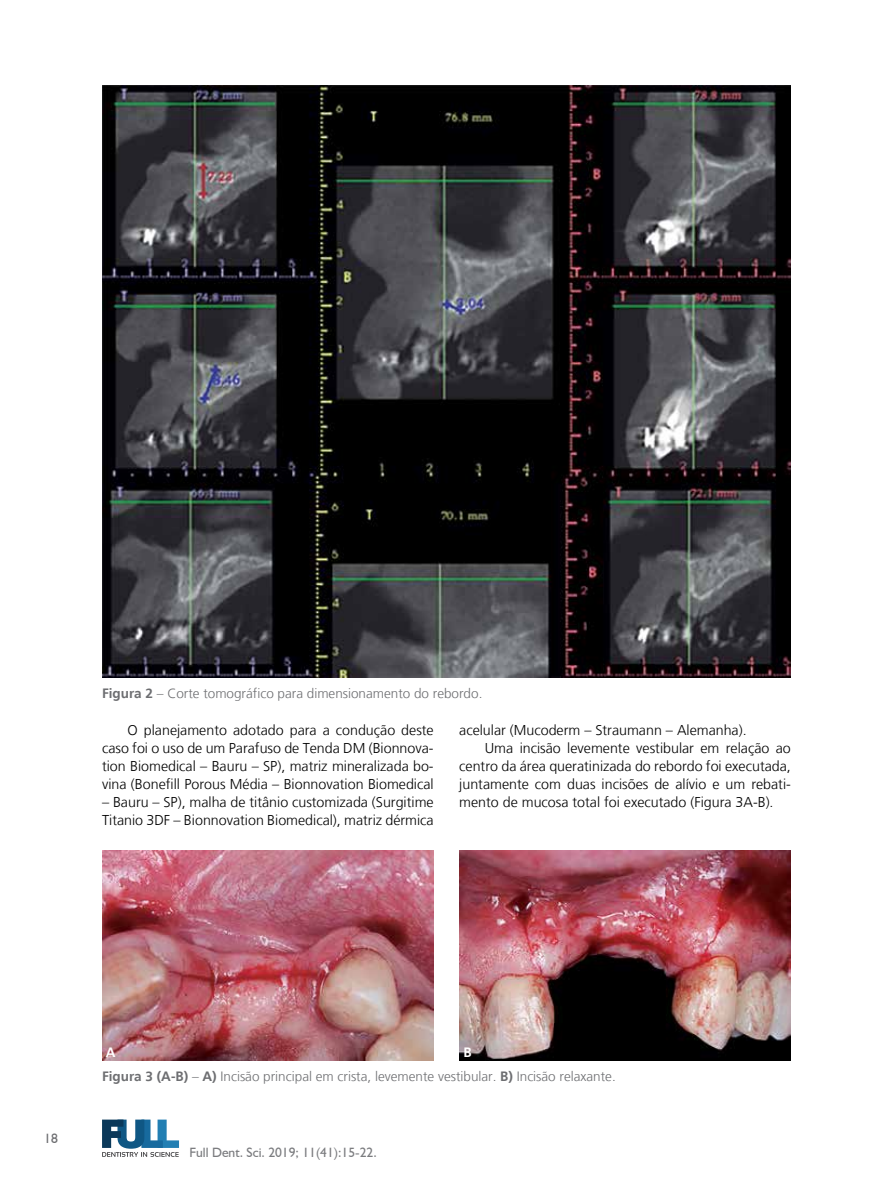
<style>
.page{position:relative;width:893px;height:1191px;background:#fff}
.page>*{position:absolute;margin:0;border:0;box-sizing:border-box;transform-origin:0 0}
.t1{font:300 14.25px/18px "Frutiger LT";color:#000;text-align:justify}
.t2{font:300 13.5px "Frutiger LT";color:#6d6e71}
.t3{font:13.5px "Humanist 521 BT";color:#7b7c7f}
.t4{font:13.5px "Humanist 521 BT";color:#6d6e71}
.t5{font:700 13.5px "Frutiger LT";color:#fff}
.s1{font-weight:700}
</style>
<div class="page">
<svg style="left:102px;top:1119px;width:77px;height:37px"></svg>
<img style="left:102px;top:85px;width:689px;height:592px">
<img style="left:102px;top:850px;width:332px;height:210px">
<img style="left:459px;top:850px;width:332px;height:210px">
<p class="t2" style="left:102px;top:685px;width:382px"><span class="s1">Figura 2</span> – Corte tomográfico para dimensionamento do rebordo.</p>
<p class="t1" style="left:102px;top:721px;width:333px;text-indent:26px">O planejamento adotado para a condução deste caso foi o uso de um Parafuso de Tenda DM (Bionnova&shy;tion Biomedical – Bauru – SP), matriz mineralizada bo&shy;vina (Bonefill Porous Média – Bionnovation Biomedical</p>
<p class="t1" style="left:102px;top:793px;width:333px">– Bauru – SP), malha de titânio customizada (Surgitime<br>Titanio 3DF – Bionnovation Biomedical), matriz dérmica</p>
<p class="t1" style="left:459px;top:721px;width:289px">acelular (Mucoderm – Straumann – Alemanha).</p>
<p class="t1" style="left:485px;top:739px;width:308px">Uma incisão levemente vestibular em relação ao</p>
<p class="t1" style="left:459px;top:757px;width:333px">centro da área queratinizada do rebordo foi executada,</p>
<p class="t1" style="left:459px;top:775px;width:333px">juntamente com duas incisões de alívio e um rebati-</p>
<p class="t1" style="left:459px;top:793px;width:316px">mento de mucosa total foi executado (Figura 3A-B).</p>
<p class="t4" style="left:44px;top:1130px;width:15px">18</p>
<p class="t5" style="left:106px;top:1044px;width:11px">A</p>
<p class="t5" style="left:464px;top:1044px;width:10px">B</p>
<p class="t2" style="left:102px;top:1069px;width:515px"><span class="s1">Figura 3 (A-B)</span> – <span class="s1">A)</span> Incisão principal em crista, levemente vestibular. <span class="s1">B)</span> Incisão relaxante.</p>
<p class="t3" style="left:190px;top:1144px;width:189px">Full Dent. Sci. 2019; 11(41):15-22.</p>
</div>
